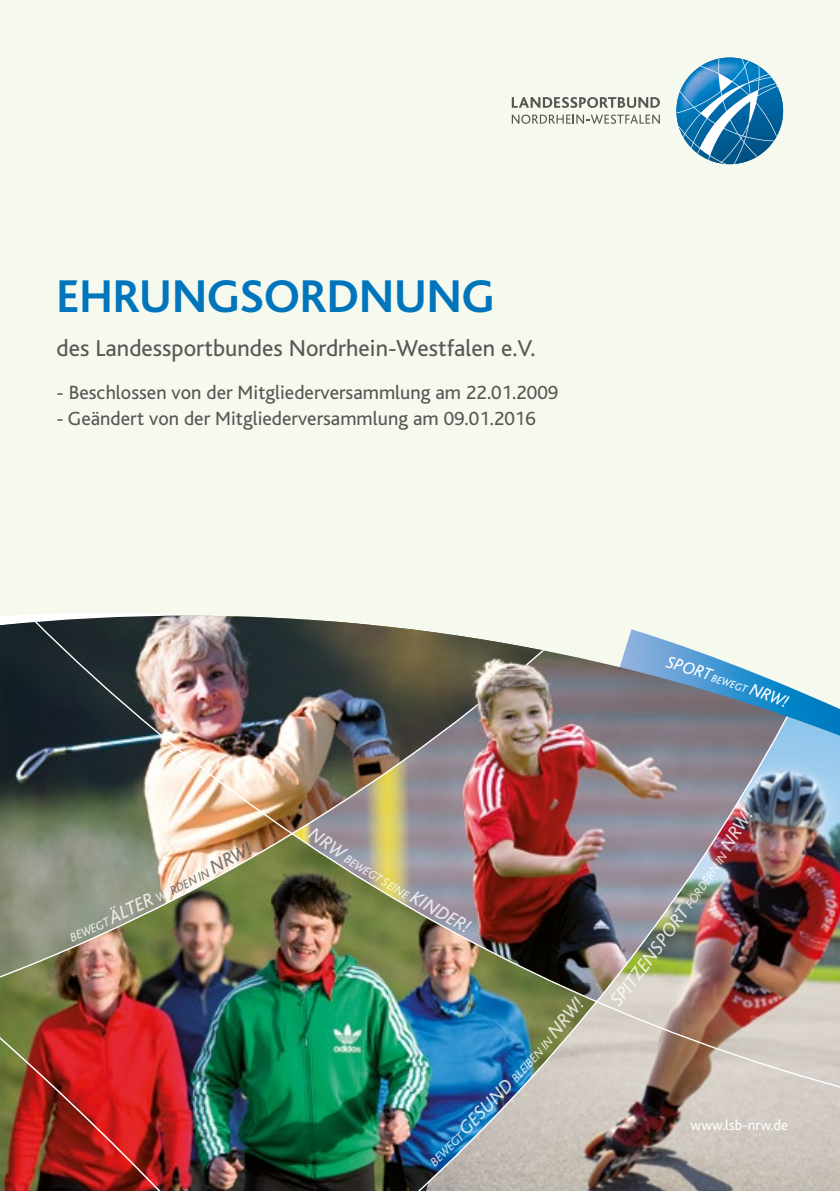
<style>
.page{position:relative;width:840px;height:1191px;background:#fff}
.page>*{position:absolute;margin:0;border:0;box-sizing:border-box;transform-origin:0 0}
.Headline{font:700 48px "Bliss";color:#0075bc}
.Subline{font:24px "Bliss";color:#575756}
.Subline-2{font:20px "Bliss";color:#575756}
.t1{font:italic 19.6px "Bliss";color:#fff}
.t2{font:15px "Bliss";color:#fff}
.t3{font:italic 12.6px "Bliss";color:#fff}
.t4{font:italic 12.6px "Bliss";color:#575756}
.s1{font-size:12.6px}
.s2{color:#fff}
.s3{font-size:19.6px}
</style>
<div class="page">
<div style="left:0;top:0;width:839px;height:1191px;background:#f6f9ed"></div>
<svg style="left:511px;top:97px;width:148px;height:11px"></svg>
<svg style="left:511px;top:115px;width:148px;height:9px"></svg>
<svg style="left:676px;top:58px;width:106px;height:106px"></svg>
<img style="left:0;top:617px;width:839px;height:574px">
<svg style="left:614px;top:629px;width:225px;height:119px"></svg>
<svg style="left:307px;top:826px;width:45px;height:38px"></svg>
<svg style="left:380px;top:877px;width:17px;height:15px"></svg>
<svg style="left:422px;top:897px;width:50px;height:36px"></svg>
<svg style="left:69px;top:932px;width:9px;height:10px"></svg>
<svg style="left:132px;top:890px;width:36px;height:22px"></svg>
<svg style="left:199px;top:841px;width:54px;height:38px"></svg>
<svg style="left:429px;top:1152px;width:15px;height:14px"></svg>
<svg style="left:487px;top:1077px;width:26px;height:27px"></svg>
<svg style="left:555px;top:996px;width:29px;height:32px"></svg>
<svg style="left:608px;top:958px;width:42px;height:49px"></svg>
<svg style="left:668px;top:899px;width:26px;height:28px"></svg>
<svg style="left:708px;top:850px;width:19px;height:24px"></svg>
<p class="Headline" style="left:57px;top:272px;width:439px">EHRUNGSORDNUNG</p>
<p class="Subline" style="left:57px;top:336px;width:480px">des Landessportbundes Nordrhein-Westfalen e.V.</p>
<p class="Subline-2" style="left:57px;top:382px;width:503px">- Beschlossen von der Mitgliederversammlung am 22.01.2009</p>
<p class="Subline-2" style="left:57px;top:408px;width:480px">- Geändert von der Mitgliederversammlung am 09.01.2016</p>
<p class="t1" style="left:98px;top:912px;width:38px;rotate:-25deg"><span class="s1">T</span> ÄLT</p>
<p class="t3" style="left:74px;top:929px;width:31px;rotate:-24deg">EWEG</p>
<p class="t4" style="left:163px;top:888px;width:42px;rotate:-27deg"><span class="s2">E</span>RDEN I</p>
<p class="t3" style="left:354px;top:855px;width:37px;rotate:32deg">EWEGT</p>
<p class="t3" style="left:398px;top:883px;width:35px;rotate:30deg">NE <span class="s3">KI</span></p>
<p class="t1" style="left:454px;top:1124px;width:45px;rotate:-46deg">GESU</p>
<p class="t3" style="left:436px;top:1150px;width:31px;rotate:-45deg">WEGT</p>
<p class="t3" style="left:530px;top:1051px;width:42px;rotate:-49deg">NIN<span class="s3">N</span></p>
<p class="t3" style="left:508px;top:1075px;width:34px;rotate:-48deg">BLEIBE</p>
<p class="t1" style="left:637px;top:956px;width:48px;rotate:-54deg">NSPO</p>
<p class="t1" style="left:715px;top:843px;width:47px;rotate:-58deg">NRW!</p>
<p class="t3" style="left:686px;top:898px;width:38px;rotate:-56deg">ÖRDER</p>
<p class="t2" style="left:690px;top:1117px;width:99px">www.lsb-nrw.de</p>
</div>
